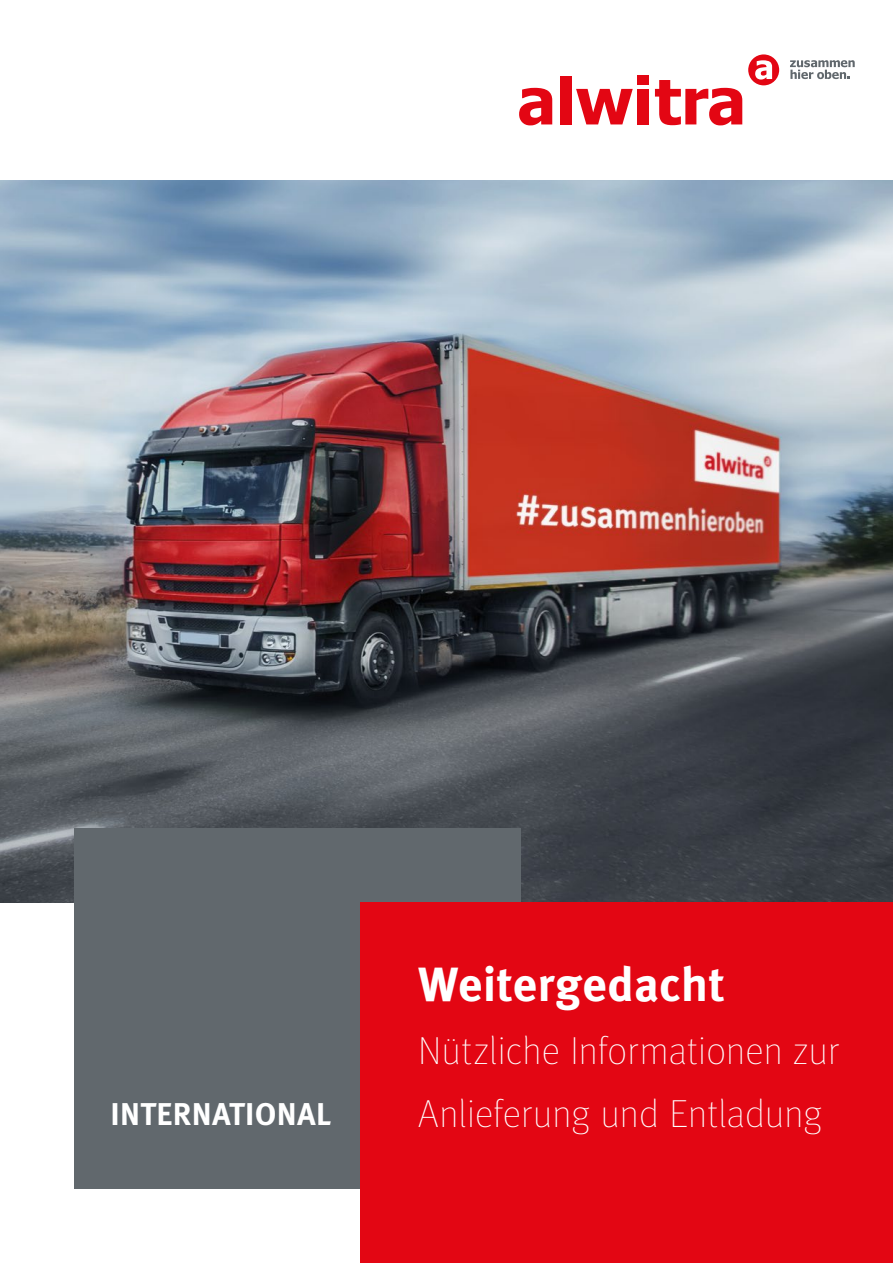
<style>
.page{position:relative;width:893px;height:1263px;background:#fff}
.page>*{position:absolute;margin:0;border:0;box-sizing:border-box;transform-origin:0 0}
.t1{font:700 48px "Meta Pro";letter-spacing:-.005em;color:#fff}
.t2{font:100 39px "Meta Pro";letter-spacing:.005em;color:#fff}
.t3{font:700 31.5px "Meta Pro";letter-spacing:.01em;color:#fff}
</style>
<div class="page">
<img style="left:0;top:180px;width:893px;height:722px">
<div style="left:74px;top:828px;width:447px;height:360px;background:#61686d"></div>
<svg style="left:519px;top:88px;width:33px;height:37px"></svg>
<div style="left:560px;top:76px;width:11px;height:48px;background:#e30613"></div>
<svg style="left:576px;top:89px;width:57px;height:35px"></svg>
<div style="left:637px;top:76px;width:11px;height:9px;background:#e30613"></div>
<div style="left:637px;top:89px;width:11px;height:35px;background:#e30613"></div>
<svg style="left:655px;top:80px;width:87px;height:45px"></svg>
<svg style="left:790px;top:60px;width:65px;height:19px"></svg>
<div style="left:748px;top:54px;width:31px;height:31px;background:#e30613;border-radius:50%"></div>
<svg style="left:755px;top:60px;width:17px;height:20px"></svg>
<div style="left:361px;top:902px;width:532px;height:361px;background:#e30613"></div>
<p class="t1" style="left:418px;top:954px;width:308px">Weitergedacht</p>
<p class="t2" style="left:418px;top:1023px;width:422px">Nützliche Informationen zur</p>
<p class="t3" style="left:111px;top:1094px;width:222px">INTERNATIONAL</p>
<p class="t2" style="left:418px;top:1086px;width:406px">Anlieferung und Entladung</p>
</div>
